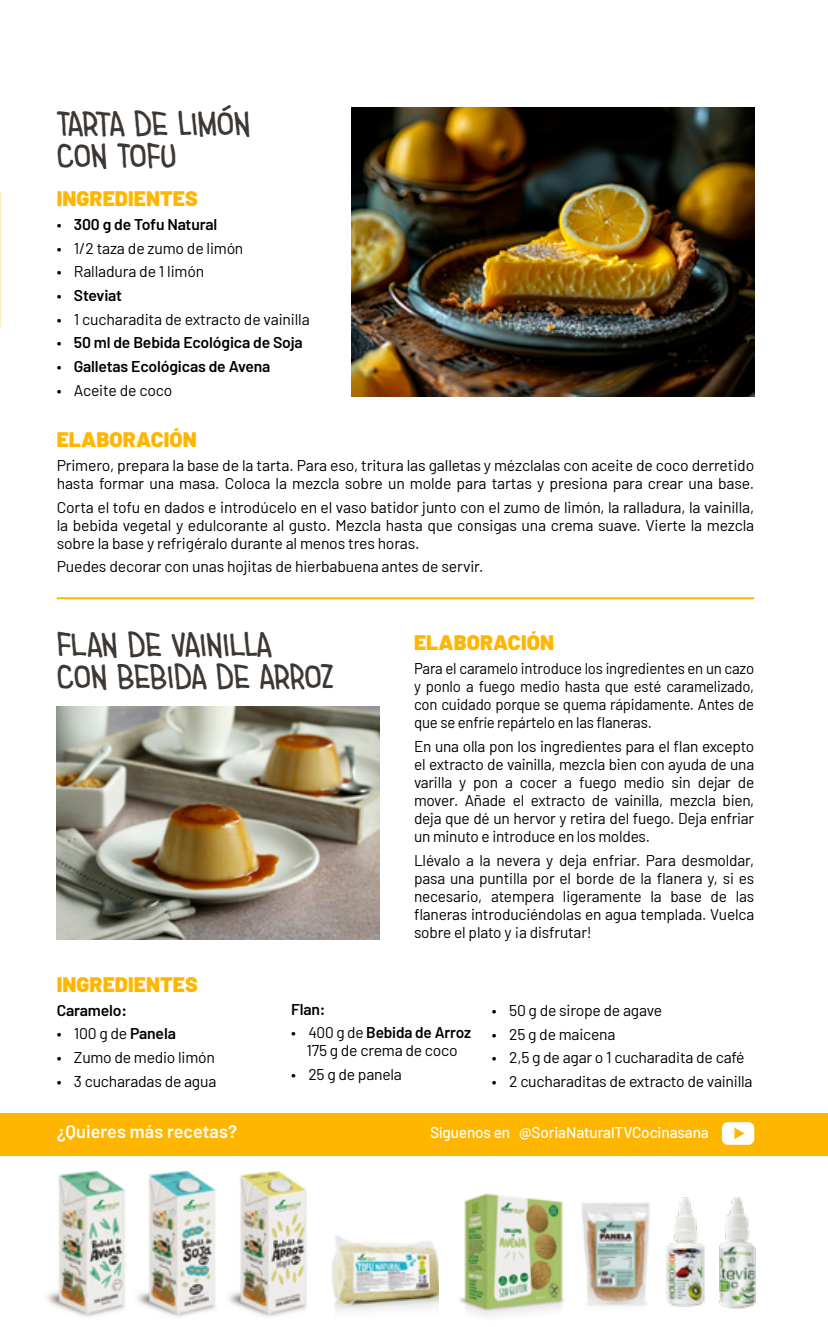
<style>
.page{position:relative;width:828px;height:1327px;background:#fff}
.page>*{position:absolute;margin:0;border:0;box-sizing:border-box;transform-origin:0 0}
.t1{font:36px/32px "Imaginary Friend BB";color:#3d3834}
.t2{font:900 21px "Barlow";letter-spacing:.005em;color:#ffb600}
.t3{font:600 18px "Barlow";letter-spacing:.005em;color:#fff}
.t4{font:15.6px/18px "Barlow";letter-spacing:-.01em;color:#000;text-align:justify}
.t5{font:15.6px/18px "Barlow";letter-spacing:-.01em;color:#000;text-align:justify;scale:.96 1}
.t6{font:600 15.6px "Barlow";letter-spacing:-.01em;color:#000}
.t7{font:500 15.6px "Barlow";letter-spacing:-.01em;color:#fff}
.s1{font-weight:400}
.s2{font-weight:600}
</style>
<div class="page">
<img style="left:137px;top:1170px;width:79px;height:147px">
<img style="left:229px;top:1170px;width:78px;height:147px">
<div style="left:0;top:1113px;width:828px;height:42px;background:#ffb600"></div>
<img style="left:351px;top:108px;width:403px;height:289px">
<img style="left:57px;top:707px;width:323px;height:233px">
<img style="left:47px;top:1170px;width:78px;height:147px">
<img style="left:331px;top:1235px;width:108px;height:77px">
<img style="left:459px;top:1193px;width:105px;height:123px">
<img style="left:581px;top:1202px;width:69px;height:104px">
<hr style="left:57px;top:597px;width:697px;height:2px;background:#ffb600">
<img style="left:666px;top:1197px;width:39px;height:110px">
<img style="left:719px;top:1197px;width:37px;height:112px">
<svg style="left:722px;top:1122px;width:32px;height:22px"></svg>
<h1 class="t1" style="left:57px;top:107px;width:195px">TARTA DE LIMÓN<br>CON TOFU</h1>
<h2 class="t2" style="left:57px;top:183px;width:143px">INGREDIENTES</h2>
<p class="t6" style="left:57px;top:215px;width:162px"><span class="s1">•</span> 300 g de Tofu Natural</p>
<p class="t4" style="left:57px;top:238px;width:188px">• 1/2 taza de zumo de limón</p>
<p class="t4" style="left:57px;top:262px;width:149px">• Ralladura de 1 limón</p>
<p class="t6" style="left:57px;top:286px;width:67px"><span class="s1">•</span> Steviat</p>
<p class="t4" style="left:57px;top:309px;width:254px">• 1 cucharadita de extracto de vainilla</p>
<p class="t6" style="left:57px;top:333px;width:248px"><span class="s1">•</span> 50 ml de Bebida Ecológica de Soja</p>
<p class="t6" style="left:57px;top:357px;width:215px"><span class="s1">•</span> Galletas Ecológicas de Avena</p>
<p class="t4" style="left:57px;top:380px;width:117px">• Aceite de coco</p>
<h2 class="t2" style="left:57px;top:424px;width:141px">ELABORACIÓN</h2>
<p class="t4" style="left:57px;top:455px;width:699px">Primero, prepara la base de la tarta. Para eso, tritura las galletas y mézclalas con aceite de coco derretido hasta formar una masa. Coloca la mezcla sobre un molde para tartas y presiona para crear una base.</p>
<p class="t4" style="left:57px;top:497px;width:699px">Corta el tofu en dados e introdúcelo en el vaso batidor junto con el zumo de limón, la ralladura, la vainilla, la bebida vegetal y edulcorante al gusto. Mezcla hasta que consigas una crema suave. Vierte la mezcla sobre la base y refrigéralo durante al menos tres horas.</p>
<p class="t4" style="left:57px;top:556px;width:428px">Puedes decorar con unas hojitas de hierbabuena antes de servir.</p>
<h1 class="t1" style="left:57px;top:629px;width:278px">FLAN DE VAINILLA<br>CON BEBIDA DE ARROZ</h1>
<h2 class="t2" style="left:414px;top:627px;width:141px">ELABORACIÓN</h2>
<p class="t5" style="left:414px;top:658px;width:356px">Para el caramelo introduce los ingredientes en un cazo y ponlo a fuego medio hasta que esté caramelizado, con cuidado porque se quema rápidamente. Antes de que se enfríe repártelo en las flaneras.</p>
<p class="t4" style="left:414px;top:736px;width:342px">En una olla pon los ingredientes para el flan excepto el extracto de vainilla, mezcla bien con ayuda de una varilla y pon a cocer a fuego medio sin dejar de mover. Añade el extracto de vainilla, mezcla bien, deja que dé un hervor y retira del fuego. Deja enfriar un minuto e introduce en los moldes.</p>
<p class="t4" style="left:414px;top:849px;width:342px">Llévalo a la nevera y deja enfriar. Para desmoldar, pasa una puntilla por el borde de la flanera y, si es necesario, atempera ligeramente la base de las flaneras introduciéndolas en agua templada. Vuelca sobre el plato y ¡a disfrutar!</p>
<h2 class="t2" style="left:57px;top:968px;width:143px">INGREDIENTES</h2>
<p class="t6" style="left:57px;top:1000px;width:72px">Caramelo:</p>
<p class="t4" style="left:57px;top:1023px;width:121px">• 100 g de <span class="s2">Panela</span></p>
<p class="t4" style="left:57px;top:1047px;width:160px">• Zumo de medio limón</p>
<p class="t4" style="left:57px;top:1071px;width:161px">• 3 cucharadas de agua</p>
<p class="t6" style="left:291px;top:999px;width:36px">Flan:</p>
<p class="t4" style="left:291px;top:1022px;width:181px;text-align:center">• 400 g de <span class="s2">Bebida de Arroz<br></span>175 g de crema de coco</p>
<p class="t4" style="left:291px;top:1064px;width:112px">• 25 g de panela</p>
<p class="t4" style="left:492px;top:1000px;width:172px">• 50 g de sirope de agave</p>
<p class="t4" style="left:492px;top:1024px;width:125px">• 25 g de maicena</p>
<p class="t4" style="left:492px;top:1047px;width:254px">• 2,5 g de agar o 1 cucharadita de café</p>
<p class="t4" style="left:492px;top:1071px;width:262px">• 2 cucharaditas de extracto de vainilla</p>
<p class="t3" style="left:57px;top:1120px;width:182px">¿Quieres más recetas?</p>
<p class="t7" style="left:430px;top:1121px;width:280px">Síguenos en @SoriaNaturalTVCocinasana</p>
</div>
